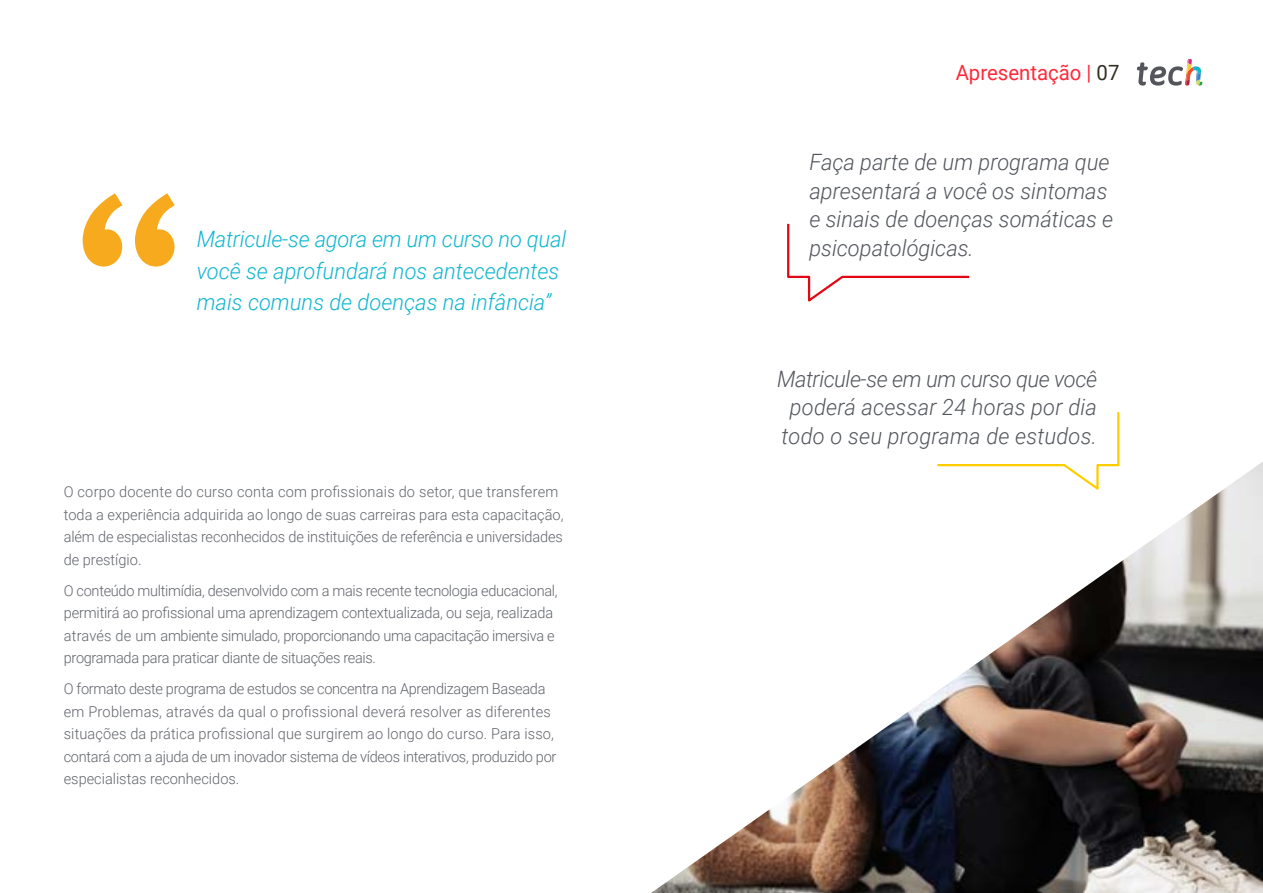
<style>
.page{position:relative;width:1263px;height:893px;background:#fff}
.page>*{position:absolute;margin:0;border:0;box-sizing:border-box;transform-origin:0 0}
.t1{font:italic 300 22.5px/28.5px "Roboto";color:#52555b}
.t2{font:italic 300 22.5px/31.5px "Roboto";color:#0fb6cf}
.t3{font:21px "Roboto";color:#ff293a}
.t4{font:300 15px/22.5px "Roboto";letter-spacing:-.01em;color:#61646a}
.s1{color:#312e20}
</style>
<div class="page">
<svg style="left:83px;top:193px;width:92px;height:74px"></svg>
<img style="left:651px;top:462px;width:612px;height:431px">
<svg style="left:787px;top:223px;width:183px;height:79px"></svg>
<svg style="left:1137px;top:59px;width:65px;height:27px"></svg>
<svg style="left:935px;top:412px;width:185px;height:81px"></svg>
<h1 class="t2" style="left:197px;top:223px;width:371px">Matricule-se agora em um curso no qual você se aprofundará nos antecedentes mais comuns de doenças na infância”</h1>
<p class="t4" style="left:64px;top:480px;width:501px">O corpo docente do curso conta com profissionais do setor, que transferem toda a experiência adquirida ao longo de suas carreiras para esta capacitação, além de especialistas reconhecidos de instituições de referência e universidades de prestígio.</p>
<p class="t4" style="left:64px;top:578px;width:495px">O conteúdo multimídia, desenvolvido com a mais recente tecnologia educacional, permitirá ao profissional uma aprendizagem contextualizada, ou seja, realizada através de um ambiente simulado, proporcionando uma capacitação imersiva e programada para praticar diante de situações reais.</p>
<p class="t4" style="left:64px;top:677px;width:494px">O formato deste programa de estudos se concentra na Aprendizagem Baseada em Problemas, através da qual o profissional deverá resolver as diferentes situações da prática profissional que surgirem ao longo do curso. Para isso, contará com a ajuda de um inovador sistema de vídeos interativos, produzido por especialistas reconhecidos.</p>
<h2 class="t3" style="left:956px;top:57px;width:165px">Apresentação | <span class="s1">07</span></h2>
<h1 class="t1" style="left:809px;top:147px;width:305px">Faça parte de um programa que apresentará a você os sintomas e sinais de doenças somáticas e psicopatológicas.</h1>
<h1 class="t1" style="left:777px;top:364px;width:321px;text-align:center">Matricule-se em um curso que você poderá acessar 24 horas por dia todo o seu programa de estudos.</h1>
</div>
